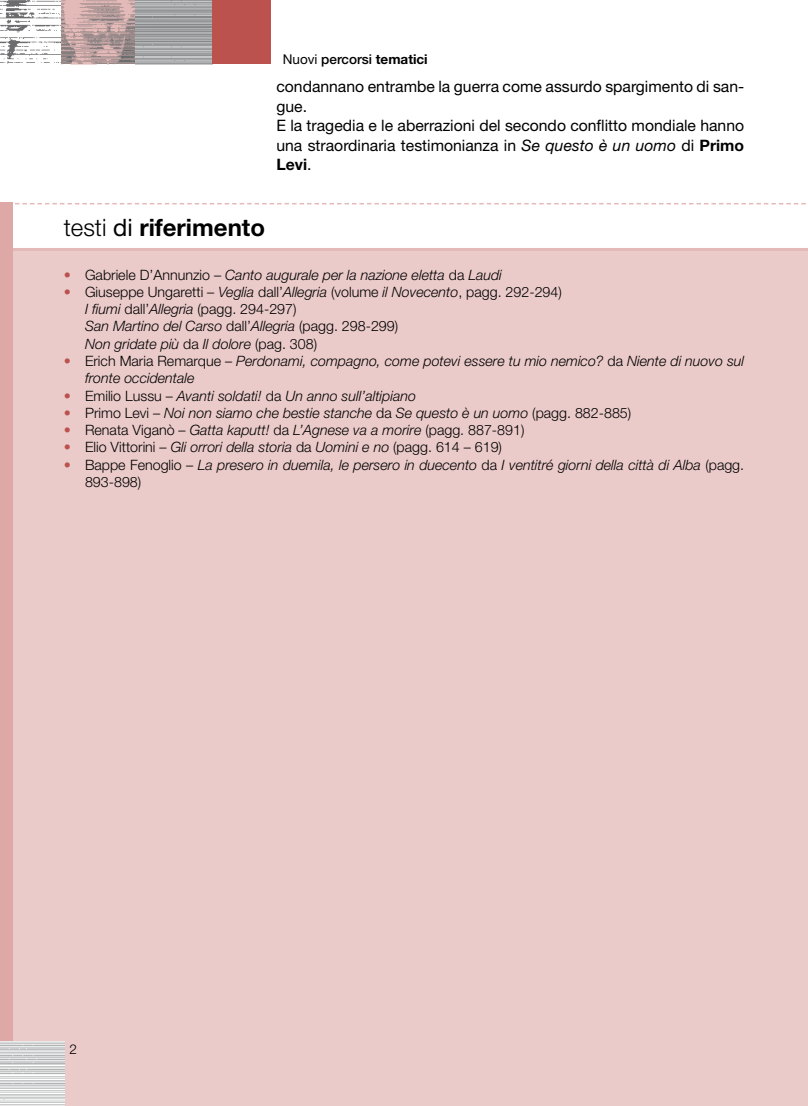
<style>
.page{position:relative;width:808px;height:1106px;background:#fff}
.page>*{position:absolute;margin:0;border:0;box-sizing:border-box;transform-origin:0 0}
.t1{font:700 24px "Helvetica Neue";color:#000}
.t2{font:15.75px/19.5px "Helvetica Neue LT Std";color:#000}
.t3{font:italic 300 14.25px/17.2px "Helvetica Neue";color:#000}
.t4{font:300 14.25px/17.2px "Helvetica Neue";color:#000}
.t5{font:500 13.5px "Helvetica Neue";color:#000}
.t6{font:300 13.5px "Helvetica Neue";color:#000}
.s1{font-weight:400}
.s2{font-weight:700}
.s3{font-style:italic}
.s4{font-weight:300}
.s5{font-style:normal;color:#bb524d}
.s6{font-style:normal}
.s7{color:#bb524d}
</style>
<div class="page">
<img style="left:0;top:0;width:61px;height:64px">
<svg style="left:61px;top:0;width:74px;height:64px;background:#bb9f9e"></svg>
<svg style="left:135px;top:0;width:77px;height:64px;background:#a4a5a7"></svg>
<div style="left:212px;top:0;width:58px;height:64px;background:#bb524d"></div>
<svg style="left:15px;top:203px;width:791px;height:1px"></svg>
<svg style="left:13px;top:248px;width:795px;height:4px;background:#e5bebc"></svg>
<div style="left:0;top:252px;width:808px;height:854px;background:#ebcbca"></div>
<div style="left:0;top:202px;width:13px;height:904px;background:#dda8a6"></div>
<img style="left:0;top:1041px;width:64px;height:65px">
<p class="t5" style="left:283px;top:51px;width:146px"><span class="s1">Nuovi</span> percorsi <span class="s2">tematici</span></p>
<p class="t2" style="left:276px;top:76px;width:469px">condannano entrambe la guerra come assurdo spargimento di san&shy;gue.<br>E la tragedia e le aberrazioni del secondo conflitto mondiale hanno una straordinaria testimonianza in <span class="s3">Se questo è un uomo</span> di <span class="s2">Primo Levi</span>.</p>
<h1 class="t1" style="left:64px;top:213px;width:203px"><span class="s4">testi</span> <span class="s1">di</span> riferimento</h1>
<p class="t3" style="left:64px;top:266px;width:440px"><span class="s5">•</span> <span class="s6">Gabriele D’Annunzio –</span> Canto augurale per la nazione eletta <span class="s6">da</span> Laudi</p>
<p class="t4" style="left:85px;top:283px;width:478px;text-indent:-21px"><span class="s7">•</span> Giuseppe Ungaretti – <span class="s3">Veglia</span> dall’<span class="s3">Allegria</span> (volume <span class="s3">il Novecento</span>, pagg. 292-294)<br><span class="s3">I fiumi</span> dall’<span class="s3">Allegria</span> (pagg. 294-297)<br><span class="s3">San Martino del Carso</span> dall’<span class="s3">Allegria</span> (pagg. 298-299)<br><span class="s3">Non gridate più</span> da <span class="s3">Il dolore</span> (pag. 308)</p>
<p class="t3" style="left:85px;top:352px;width:661px;text-indent:-21px"><span class="s5">•</span> <span class="s6">Erich Maria Remarque –</span> Perdonami, compagno, come potevi essere tu mio nemico? <span class="s6">da</span> Niente di nuovo sul fronte occidentale</p>
<p class="t3" style="left:64px;top:386px;width:354px"><span class="s5">•</span> <span class="s6">Emilio Lussu –</span> Avanti soldati! <span class="s6">da</span> Un anno sull’altipiano</p>
<p class="t3" style="left:64px;top:404px;width:569px"><span class="s5">•</span> <span class="s6">Primo Levi –</span> Noi non siamo che bestie stanche <span class="s6">da</span> Se questo è un uomo <span class="s6">(pagg. 882-885)</span></p>
<p class="t4" style="left:64px;top:421px;width:462px"><span class="s7">•</span> Renata Viganò – <span class="s3">Gatta kaputt!</span> da <span class="s3">L’Agnese va a morire</span> (pagg. 887-891)</p>
<p class="t4" style="left:64px;top:438px;width:440px"><span class="s7">•</span> Elio Vittorini – <span class="s3">Gli orrori della storia</span> da <span class="s3">Uomini e no</span> (pagg. 614 – 619)</p>
<p class="t3" style="left:85px;top:455px;width:661px;text-indent:-21px"><span class="s5">•</span> <span class="s6">Bappe Fenoglio –</span> La presero in duemila, le persero in duecento <span class="s6">da</span> I ventitré giorni della città di Alba <span class="s6">(pagg.<br>893-898)</span></p>
<p class="t6" style="left:70px;top:1040px;width:9px">2</p>
</div>
